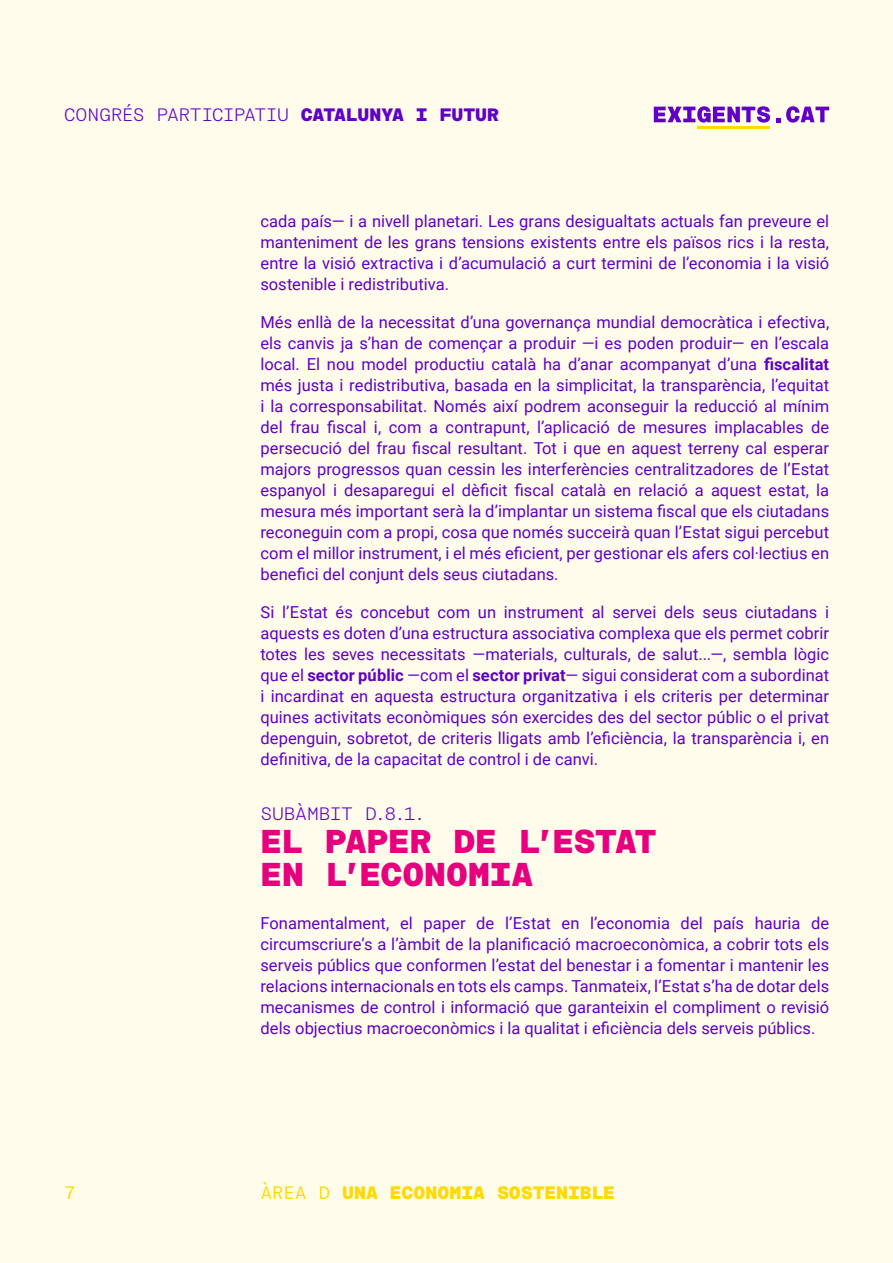
<style>
.page{position:relative;width:893px;height:1263px;background:#fffceb}
.page>*{position:absolute;margin:0;border:0;box-sizing:border-box;transform-origin:0 0}
.t1{font:800 33px/33px "Rational TW Display";letter-spacing:-.005em;color:#e6007d}
.t2{font:300 18px "Rational TW Display";letter-spacing:-.02em;color:#6100c7}
.t3{font:800 18px "Rational TW Display";color:#ffda00}
.t4{font:18px "Rational TW Display";color:#ffda00}
.t5{font:16.5px/21px "Roboto";color:#6100c7;text-align:justify}
.s1{font-weight:800}
.s2{font-weight:700}
.s3{font-weight:400}
</style>
<div class="page">
<svg style="left:654px;top:106px;width:116px;height:17px"></svg>
<svg style="left:776px;top:118px;width:4px;height:4px"></svg>
<svg style="left:786px;top:106px;width:43px;height:17px"></svg>
<hr style="left:697px;top:126px;width:73px;height:3px;background:#ffda00">
<p class="t2" style="left:64px;top:104px;width:437px">CONGRÉS PARTICIPATIU <span class="s1">CATALUNYA I FUTUR</span></p>
<p class="t5" style="left:260px;top:210px;width:570px">cada país— i a nivell planetari. Les grans desigualtats actuals fan preveure el manteniment de les grans tensions existents entre els països rics i la resta, entre la visió extractiva i d’acumulació a curt termini de l’economia i la visió sostenible i redistributiva.</p>
<p class="t5" style="left:260px;top:311px;width:570px">Més enllà de la necessitat d’una governança mundial democràtica i efectiva, els canvis ja s’han de començar a produir —i es poden produir— en l’escala local. El nou model productiu català ha d’anar acompanyat d’una <span class="s2">fiscalitat </span>més justa i redistributiva, basada en la simplicitat, la transparència, l’equitat i la corresponsabilitat. Només així podrem aconseguir la reducció al mínim del frau fiscal i, com a contrapunt, l’aplicació de mesures implacables de persecució del frau fiscal resultant. Tot i que en aquest terreny cal esperar majors progressos quan cessin les interferències centralitzadores de l’Estat espanyol i desaparegui el dèficit fiscal català en relació a aquest estat, la mesura més important serà la d’implantar un sistema fiscal que els ciutadans reconeguin com a propi, cosa que només succeirà quan l’Estat sigui percebut com el millor instrument, i el més eficient, per gestionar els afers col·lectius en benefici del conjunt dels seus ciutadans.</p>
<p class="t5" style="left:260px;top:601px;width:570px">Si l’Estat és concebut com un instrument al servei dels seus ciutadans i aquests es doten d’una estructura associativa complexa que els permet cobrir totes les seves necessitats —materials, culturals, de salut...—, sembla lògic que el <span class="s2">sector públic</span> —com el <span class="s2">sector privat</span>— sigui considerat com a subordinat i incardinat en aquesta estructura organitzativa i els criteris per determinar quines activitats econòmiques són exercides des del sector públic o el privat depenguin, sobretot, de criteris lligats amb l’eficiència, la transparència i, en definitiva, de la capacitat de control i de canvi.</p>
<p class="t2" style="left:260px;top:803px;width:167px">SUBÀMBIT D.8.1.</p>
<h1 class="t1" style="left:260px;top:825px;width:398px">EL PAPER DE L’ESTAT<br>EN L’ECONOMIA</h1>
<p class="t5" style="left:260px;top:911px;width:570px">Fonamentalment, el paper de l’Estat en l’economia del país hauria de circumscriure’s a l’àmbit de la planificació macroeconòmica, a cobrir tots els serveis públics que conformen l’estat del benestar i a fomentar i mantenir les relacions internacionals en tots els camps. Tanmateix, l’Estat s’ha de dotar dels mecanismes de control i informació que garanteixin el compliment o revisió dels objectius macroeconòmics i la qualitat i eficiència dels serveis públics.</p>
<p class="t4" style="left:64px;top:1182px;width:13px">7</p>
<p class="t3" style="left:260px;top:1182px;width:356px"><span class="s3">ÀREA D</span> UNA ECONOMIA SOSTENIBLE</p>
</div>
